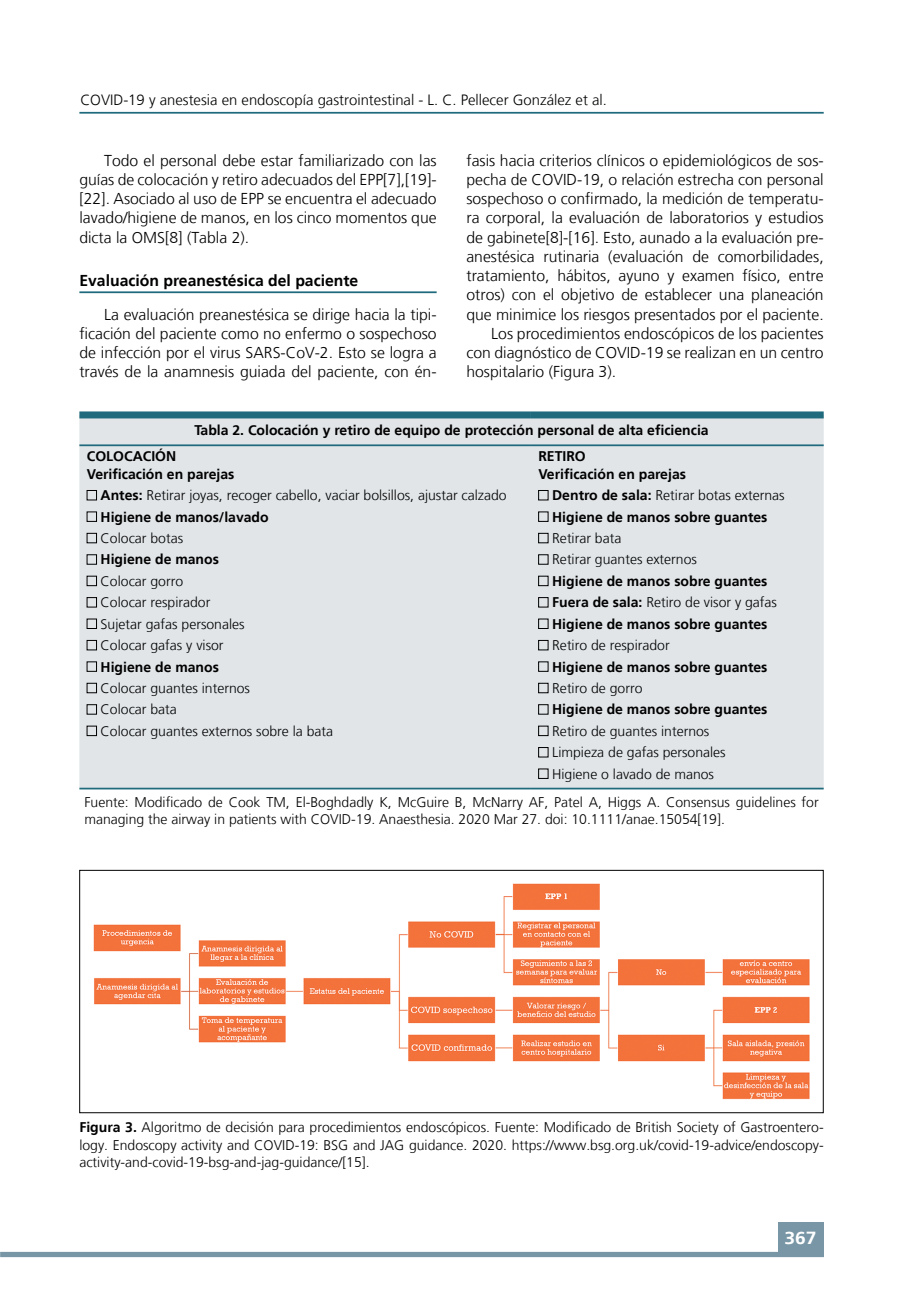
<style>
.page{position:relative;width:918px;height:1315px;background:#fff}
.page>*{position:absolute;margin:0;border:0;box-sizing:border-box;transform-origin:0 0}
.t1{font:700 17.5px "Frutiger LT";color:#fff;scale:1.1 1}
.t2{font:300 15.75px/19.2px "Frutiger LT";color:#000;text-align:justify}
.t3{font:700 15.75px "Frutiger LT";color:#000}
.t4{font:300 14.88px "Frutiger LT";color:#000}
.t5{font:300 14px/17.5px "Frutiger LT";color:#000}
.t6{font:700 14px/17.5px "Frutiger LT";color:#000}
.s1{font-weight:700}
</style>
<div class="page">
<hr style="left:79px;top:112px;width:744px;height:2px;background:#1f6b7d">
<div style="left:778px;top:1222px;width:45px;height:34px;background:#7896a5"></div>
<div style="left:0;top:1251px;width:823px;height:6px;background:#7896a5"></div>
<hr style="left:79px;top:291px;width:358px;height:2px;background:#1f6b7d">
<div style="left:79px;top:418px;width:744px;height:369px;background:#e1e5e8"></div>
<hr style="left:79px;top:787px;width:452px;height:2px;background:#1f6b7d">
<hr style="left:531px;top:787px;width:292px;height:2px;background:#1f6b7d">
<div style="left:79px;top:411px;width:452px;height:7px;background:#1f6b7d"></div>
<div style="left:531px;top:411px;width:292px;height:7px;background:#1f6b7d"></div>
<hr style="left:79px;top:444px;width:452px;height:2px;background:#1f6b7d">
<hr style="left:531px;top:444px;width:292px;height:2px;background:#1f6b7d">
<div style="left:87px;top:490px;width:10px;height:10px;border:1px solid #000"></div>
<div style="left:538px;top:490px;width:10px;height:10px;border:1px solid #000"></div>
<div style="left:87px;top:512px;width:10px;height:9px;border:1px solid #000"></div>
<div style="left:538px;top:512px;width:10px;height:9px;border:1px solid #000"></div>
<div style="left:87px;top:533px;width:10px;height:10px;border:1px solid #000"></div>
<div style="left:538px;top:533px;width:10px;height:10px;border:1px solid #000"></div>
<div style="left:87px;top:554px;width:10px;height:10px;border:1px solid #000"></div>
<div style="left:538px;top:554px;width:10px;height:10px;border:1px solid #000"></div>
<div style="left:87px;top:576px;width:10px;height:10px;border:1px solid #000"></div>
<div style="left:538px;top:576px;width:10px;height:10px;border:1px solid #000"></div>
<div style="left:87px;top:597px;width:10px;height:10px;border:1px solid #000"></div>
<div style="left:538px;top:597px;width:10px;height:10px;border:1px solid #000"></div>
<div style="left:87px;top:619px;width:10px;height:10px;border:1px solid #000"></div>
<div style="left:538px;top:619px;width:10px;height:10px;border:1px solid #000"></div>
<div style="left:87px;top:640px;width:10px;height:10px;border:1px solid #000"></div>
<div style="left:538px;top:640px;width:10px;height:10px;border:1px solid #000"></div>
<div style="left:87px;top:661px;width:10px;height:10px;border:1px solid #000"></div>
<div style="left:87px;top:683px;width:10px;height:10px;border:1px solid #000"></div>
<div style="left:538px;top:683px;width:10px;height:10px;border:1px solid #000"></div>
<div style="left:87px;top:704px;width:10px;height:10px;border:1px solid #000"></div>
<div style="left:538px;top:704px;width:10px;height:10px;border:1px solid #000"></div>
<div style="left:87px;top:726px;width:10px;height:10px;border:1px solid #000"></div>
<div style="left:538px;top:726px;width:10px;height:10px;border:1px solid #000"></div>
<div style="left:538px;top:747px;width:10px;height:10px;border:1px solid #000"></div>
<div style="left:538px;top:768px;width:10px;height:10px;border:1px solid #000"></div>
<img style="left:93px;top:883px;width:717px;height:217px">
<div style="left:79px;top:870px;width:744px;height:243px;border:1px solid #000"></div>
<p class="t4" style="left:80px;top:91px;width:528px">COVID-19 y anestesia en endoscopía gastrointestinal - L. C. Pellecer González et al.</p>
<p class="t2" style="left:79px;top:151px;width:359px;text-indent:25px">Todo el personal debe estar familiarizado con las guías de colocación y retiro adecuados del EPP[7],[19]- [22]. Asociado al uso de EPP se encuentra el adecuado lavado/higiene de manos, en los cinco momentos que dicta la OMS[8] (Tabla 2).</p>
<p class="t3" style="left:79px;top:272px;width:280px">Evaluación preanestésica del paciente</p>
<p class="t2" style="left:79px;top:305px;width:359px;text-indent:25px">La evaluación preanestésica se dirige hacia la tipi&shy;ficación del paciente como no enfermo o sospechoso de infección por el virus SARS-CoV-2. Esto se logra a través de la anamnesis guiada del paciente, con én-</p>
<p class="t2" style="left:466px;top:151px;width:359px">fasis hacia criterios clínicos o epidemiológicos de sos-</p>
<p class="t2" style="left:466px;top:170px;width:359px">pecha de COVID-19, o relación estrecha con personal</p>
<p class="t2" style="left:466px;top:189px;width:359px">sospechoso o confirmado, la medición de temperatu-</p>
<p class="t2" style="left:466px;top:208px;width:359px">ra corporal, la evaluación de laboratorios y estudios</p>
<p class="t2" style="left:466px;top:228px;width:359px">de gabinete[8]-[16]. Esto, aunado a la evaluación pre-</p>
<p class="t2" style="left:466px;top:247px;width:359px">anestésica rutinaria (evaluación de comorbilidades,</p>
<p class="t2" style="left:466px;top:266px;width:359px">tratamiento, hábitos, ayuno y examen físico, entre</p>
<p class="t2" style="left:466px;top:285px;width:359px">otros) con el objetivo de establecer una planeación</p>
<p class="t2" style="left:466px;top:305px;width:359px">que minimice los riesgos presentados por el paciente.</p>
<p class="t2" style="left:491px;top:324px;width:334px">Los procedimientos endoscópicos de los pacientes</p>
<p class="t2" style="left:466px;top:343px;width:359px">con diagnóstico de COVID-19 se realizan en un centro</p>
<p class="t2" style="left:466px;top:362px;width:151px">hospitalario (Figura 3).</p>
<p class="t6" style="left:194px;top:422px;width:516px">Tabla 2. Colocación y retiro de equipo de protección personal de alta eficiencia</p>
<p class="t6" style="left:87px;top:448px;width:149px">COLOCACIÓN<br>Verificación en parejas</p>
<p class="t6" style="left:538px;top:448px;width:149px">RETIRO<br>Verificación en parejas</p>
<p class="t5" style="left:101px;top:487px;width:408px"><span class="s1">Antes:</span> Retirar joyas, recoger cabello, vaciar bolsillos, ajustar calzado</p>
<p class="t5" style="left:552px;top:487px;width:234px"><span class="s1">Dentro de sala:</span> Retirar botas externas</p>
<p class="t6" style="left:101px;top:508px;width:170px">Higiene de manos/lavado</p>
<p class="t6" style="left:552px;top:508px;width:217px">Higiene de manos sobre guantes</p>
<p class="t5" style="left:101px;top:529px;width:84px">Colocar botas</p>
<p class="t5" style="left:552px;top:529px;width:71px">Retirar bata</p>
<p class="t6" style="left:101px;top:551px;width:120px">Higiene de manos</p>
<p class="t5" style="left:552px;top:551px;width:146px">Retirar guantes externos</p>
<p class="t5" style="left:101px;top:572px;width:84px">Colocar gorro</p>
<p class="t6" style="left:552px;top:572px;width:217px">Higiene de manos sobre guantes</p>
<p class="t5" style="left:101px;top:594px;width:111px">Colocar respirador</p>
<p class="t5" style="left:552px;top:594px;width:226px"><span class="s1">Fuera de sala:</span> Retiro de visor y gafas</p>
<p class="t5" style="left:101px;top:615px;width:145px">Sujetar gafas personales</p>
<p class="t6" style="left:552px;top:615px;width:217px">Higiene de manos sobre guantes</p>
<p class="t5" style="left:101px;top:637px;width:124px">Colocar gafas y visor</p>
<p class="t5" style="left:552px;top:637px;width:119px">Retiro de respirador</p>
<p class="t6" style="left:101px;top:658px;width:120px">Higiene de manos</p>
<p class="t6" style="left:552px;top:658px;width:217px">Higiene de manos sobre guantes</p>
<p class="t5" style="left:101px;top:679px;width:151px">Colocar guantes internos</p>
<p class="t5" style="left:552px;top:679px;width:92px">Retiro de gorro</p>
<p class="t5" style="left:101px;top:701px;width:78px">Colocar bata</p>
<p class="t6" style="left:552px;top:701px;width:217px">Higiene de manos sobre guantes</p>
<p class="t5" style="left:101px;top:722px;width:234px">Colocar guantes externos sobre la bata</p>
<p class="t5" style="left:552px;top:720px;width:175px;line-height:21.3px">Retiro de guantes internos<br>Limpieza de gafas personales<br>Higiene o lavado de manos</p>
<p class="t5" style="left:84px;top:793px;width:736px">Fuente: Modificado de Cook TM, El-Boghdadly K, McGuire B, McNarry AF, Patel A, Higgs A. Consensus guidelines for managing the airway in patients with COVID-19. Anaesthesia. 2020 Mar 27. doi: 10.1111/anae.15054[19].</p>
<p class="t5" style="left:79px;top:1119px;width:746px;text-align:justify"><span class="s1">Figura 3.</span> Algoritmo de decisión para procedimientos endoscópicos. Fuente: Modificado de British Society of Gastroentero&shy;logy. Endoscopy activity and COVID-19: BSG and JAG guidance. 2020. https://www.bsg.org.uk/covid-19-advice/endoscopy&shy;activity-and-covid-19-bsg-and-jag-guidance/[15].</p>
<p class="t1" style="left:784px;top:1227px;width:31px">367</p>
</div>
